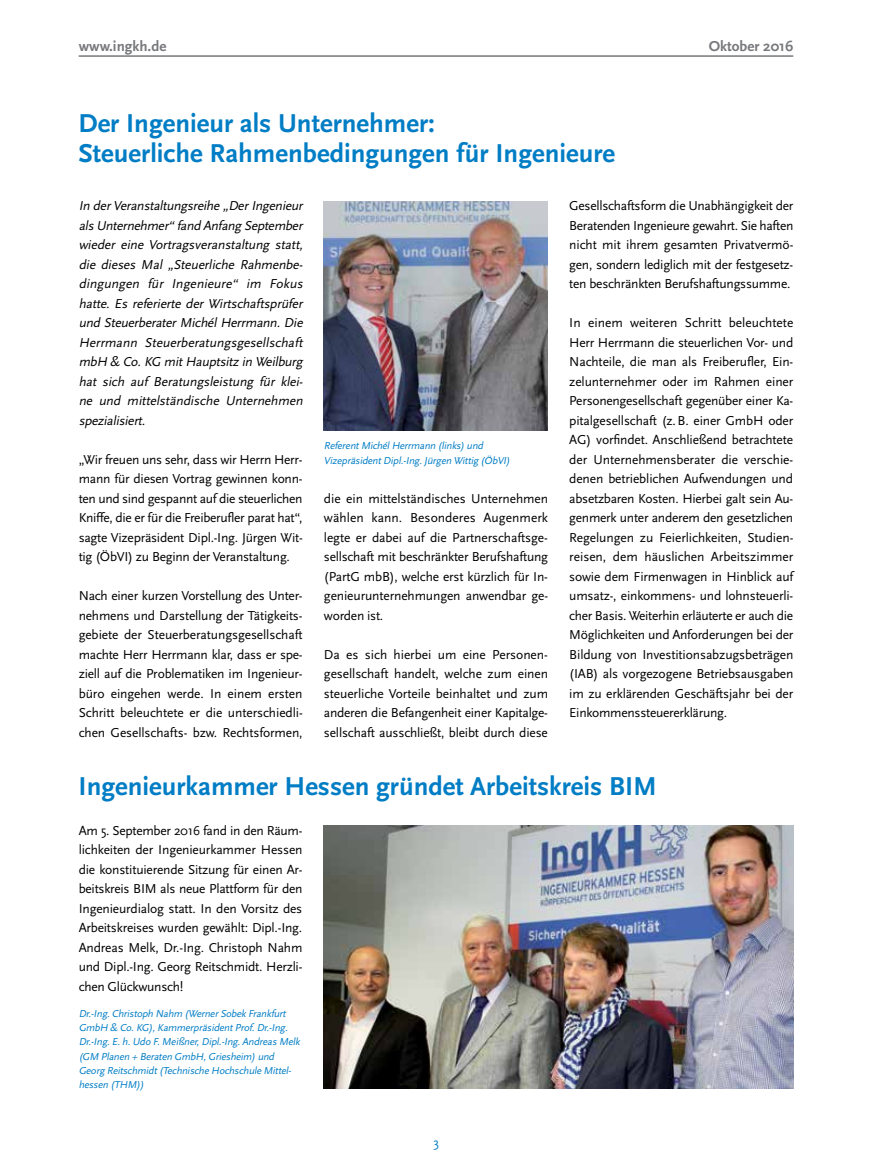
<style>
.page{position:relative;width:872px;height:1170px;background:#fff}
.page>*{position:absolute;margin:0;border:0;box-sizing:border-box;transform-origin:0 0}
.t1{font:700 27px/30px "Scala Sans OT";color:#007dc5}
.t2{font:700 15px "Scala Sans OT";color:#77787b}
.t3{font:13.5px/19.5px "Scala Sans OT";letter-spacing:-.02em;color:#000;text-align:justify}
.t4{font:italic 13.5px/19.5px "Scala Sans OT";letter-spacing:-.01em;color:#000;text-align:justify}
.t5{font:13.5px "Scala Sans OT";color:#007dc5}
.t6{font:italic 10.5px/14.2px "Scala Sans OT";color:#007dc5}
</style>
<div class="page">
<hr style="left:79px;top:55px;width:714px;height:2px;background:#77787b">
<img style="left:324px;top:201px;width:224px;height:229px">
<img style="left:324px;top:825px;width:469px;height:262px">
<p class="t2" style="left:79px;top:37px;width:89px">www.ingkh.de</p>
<p class="t2" style="left:708px;top:37px;width:86px">Oktober 2016</p>
<h1 class="t1" style="left:78px;top:109px;width:538px">Der Ingenieur als Unternehmer:<br>Steuerliche Rahmenbedingungen für Ingenieure</h1>
<p class="t4" style="left:79px;top:196px;width:228px">In derVeranstaltungsreihe „DerIngenieur als Unternehmer“ fand Anfang September wieder eine Vortragsveranstaltung statt, die dieses Mal „Steuerliche Rahmenbe&shy;dingungen für Ingenieure“ im Fokus hatte. Es referierte der Wirtschaftsprüfer und Steuerberater Michél Herrmann. Die Herrmann Steuerberatungsgesellschaft mbH &amp; Co.KG mitHauptsitz in Weilburg hat sich auf Beratungsleistung für klei&shy;ne und mittelständische Unternehmen spezialisiert.</p>
<p class="t3" style="left:79px;top:450px;width:226px">„Wir freuen uns sehr, dass wir Herrn Herr&shy;mann für diesen Vortrag gewinnen konn&shy;ten und sind gespannt auf die steuerlichen Kniffe, die er für die Freiberufler parat hat“, sagte Vizepräsident Dipl.-Ing. Jürgen Wit&shy;tig (ÖbVI) zu Beginn der Veranstaltung.</p>
<p class="t3" style="left:79px;top:586px;width:226px">Nach einer kurzen Vorstellung des Unter&shy;nehmens und Darstellung der Tätigkeits&shy;gebiete der Steuerberatungsgesellschaft machte Herr Herrmann klar, dass er spe&shy;ziell auf die Problematiken im Ingenieur&shy;büro eingehen werde. In einem ersten Schritt beleuchtete er die unterschiedli&shy;chen Gesellschafts- bzw. Rechtsformen,</p>
<p class="t3" style="left:569px;top:196px;width:226px">Gesellschaftsform die Unabhängigkeit der Beratenden Ingenieure gewahrt. Sie haften nicht mit ihrem gesamten Privatvermö&shy;gen, sondern lediglich mit der festgesetz&shy;ten beschränkten Berufshaftungssumme.</p>
<p class="t3" style="left:569px;top:313px;width:226px">In einem weiteren Schritt beleuchtete Herr Herrmann die steuerlichen Vor- und Nachteile, die man als Freiberufler, Ein&shy;zelunternehmer oder im Rahmen einer Personengesellschaft gegenüber einer Ka&shy;pitalgesellschaft (z.B. einer GmbH oder AG) vorfindet. Anschließend betrachtete der Unternehmensberater die verschie&shy;denen betrieblichen Aufwendungen und absetzbaren Kosten. Hierbei galt sein Au&shy;genmerk unter anderem den gesetzlichen Regelungen zu Feierlichkeiten, Studien&shy;reisen, dem häuslichen Arbeitszimmer sowie dem Firmenwagen in Hinblick auf umsatz-, einkommens- und lohnsteuerli&shy;cher Basis. Weiterhin erläuterte er auch die Möglichkeiten und Anforderungen bei der Bildung von Investitionsabzugsbeträgen (IAB) als vorgezogene Betriebsausgaben im zu erklärenden Geschäftsjahr bei der Einkommenssteuererklärung.</p>
<p class="t6" style="left:324px;top:439px;width:190px">ReferentMichélHerrmann (links)und<br>VizepräsidentDipl.- Ing.Jürgen Wittig (ÖbVI)</p>
<p class="t3" style="left:324px;top:489px;width:226px">die ein mittelständisches Unternehmen wählen kann. Besonderes Augenmerk legte er dabei auf die Partnerschaftsge&shy;sellschaft mit beschränkter Berufshaftung (PartG mbB), welche erst kürzlich für In&shy;genieurunternehmungen anwendbar ge&shy;worden ist.</p>
<p class="t3" style="left:324px;top:645px;width:226px">Da es sich hierbei um eine Personen&shy;gesellschaft handelt, welche zum einen steuerliche Vorteile beinhaltet und zum anderen die Befangenheit einer Kapitalge&shy;sellschaft ausschließt, bleibt durch diese</p>
<h1 class="t1" style="left:79px;top:772px;width:580px">Ingenieurkammer Hessen gründet Arbeitskreis BIM</h1>
<p class="t3" style="left:79px;top:820px;width:225px">Am 5. September 2016 fand in den Räum&shy;lichkeiten der Ingenieurkammer Hessen die konstituierende Sitzung für einen Ar&shy;beitskreis BIM als neue Plattform für den Ingenieurdialog statt. In den Vorsitz des Arbeitskreises wurden gewählt: Dipl.-Ing.<br>Andreas Melk, Dr.-Ing. Christoph Nahm und Dipl.-Ing. Georg Reitschmidt. Herzli&shy;chen Glückwunsch!</p>
<p class="t6" style="left:79px;top:1006px;width:225px">Dr.- Ing.Christoph Nahm (WernerSobek Frankfurt GmbH &amp; Co.KG),KammerpräsidentProf.Dr.- Ing.<br>Dr.- Ing.E.h.Udo F.Meißner,Dipl.- Ing.Andreas Melk (GM Planen + Beraten GmbH,Griesheim)und Georg Reitschmidt(Technische Hochschule Mittel&shy;hessen (THM))</p>
<p class="t5" style="left:433px;top:1134px;width:7px">3</p>
</div>
